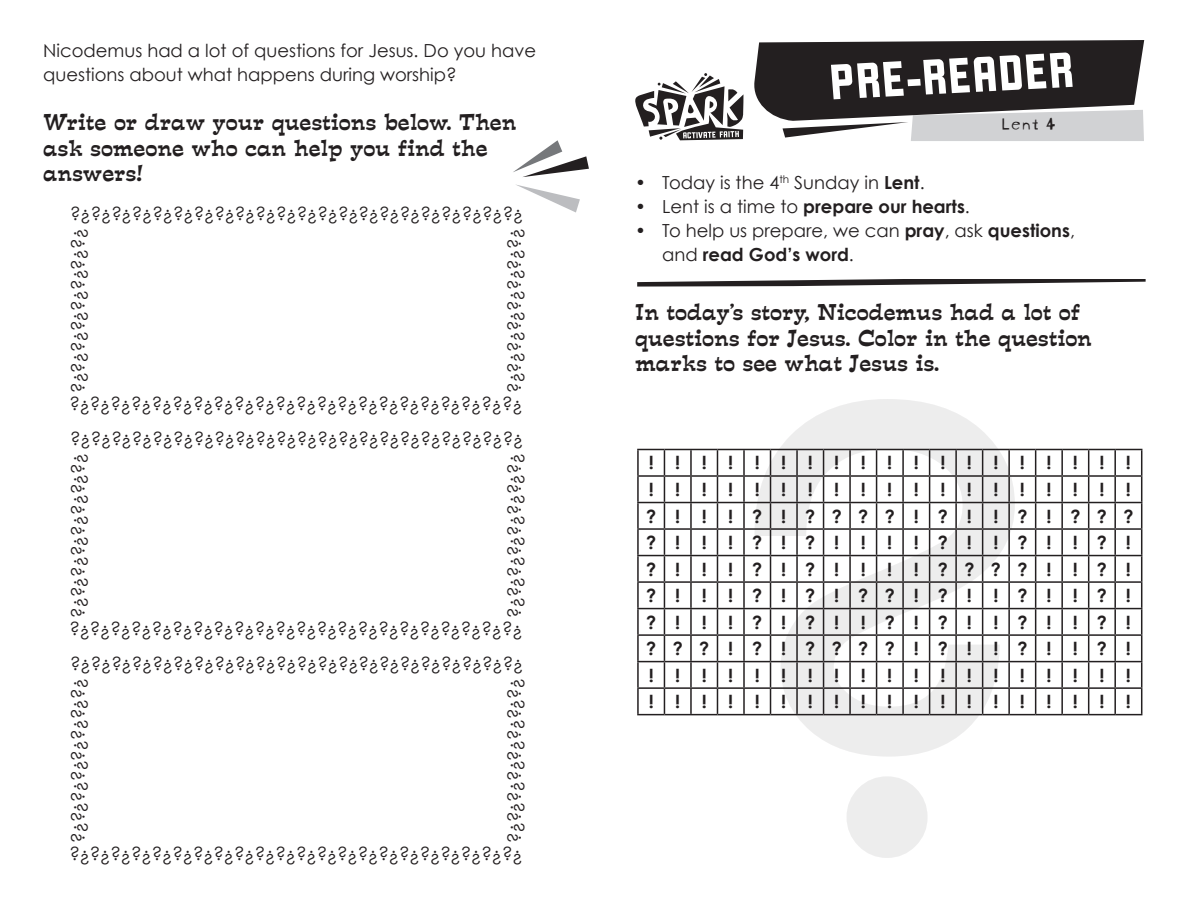
<style>
.page{position:relative;width:1188px;height:918px;background:#fff}
.page>*{position:absolute;margin:0;border:0;box-sizing:border-box;transform-origin:0 0}
.t1{font:54px "Liquorstore";color:#fff}
.t2{font:21px/25.5px "Estro Font";color:#231f20}
.t3{font:18px/24px "Century Gothic";color:#231f20}
.t4{font:700 18px/26.5px "Century Gothic";color:#231f20}
.t5{font:18px "Blockhead Uplugged";color:#231f20}
.s1{font-weight:700}
.s2{font-weight:400}
</style>
<div class="page">
<svg style="left:754px;top:40px;width:390px;height:101px;background:#5b5859"></svg>
<svg style="left:635px;top:73px;width:108px;height:67px"></svg>
<svg style="left:750px;top:399px;width:270px;height:459px"></svg>
<svg style="left:513px;top:140px;width:76px;height:37px"></svg>
<svg style="left:516px;top:184px;width:64px;height:29px"></svg>
<svg style="left:637px;top:279px;width:509px;height:8px"></svg>
<svg style="left:637px;top:449px;width:505px;height:266px"></svg>
<p class="t3" style="left:43px;top:38px;width:494px">Nicodemus had a lot of questions for Jesus. Do you have questions about what happens during worship?</p>
<p class="t2" style="left:43px;top:109px;width:475px">Write or draw your questions below. Then ask someone who can help you find the answers!</p>
<p class="t3" style="left:70px;top:201px;width:445px">? ? ? ? ? ? ? ? ? ? ? ? ? ? ? ? ? ? ? ? ? ?</p>
<p class="t3" style="left:524px;top:229px;width:445px;rotate:-180deg">? ? ? ? ? ? ? ? ? ? ? ? ? ? ? ? ? ? ? ? ? ?</p>
<p class="t3" style="left:66px;top:393px;width:156px;rotate:-90deg">? ? ? ? ? ? ? ?</p>
<p class="t3" style="left:530px;top:228px;width:156px;rotate:90deg">? ? ? ? ? ? ? ?</p>
<p class="t3" style="left:93px;top:228px;width:156px;rotate:90deg">? ? ? ? ? ? ? ?</p>
<p class="t3" style="left:502px;top:393px;width:156px;rotate:-90deg">? ? ? ? ? ? ? ?</p>
<p class="t3" style="left:70px;top:426px;width:445px">? ? ? ? ? ? ? ? ? ? ? ? ? ? ? ? ? ? ? ? ? ?</p>
<p class="t3" style="left:69px;top:392px;width:445px">? ? ? ? ? ? ? ? ? ? ? ? ? ? ? ? ? ? ? ? ? ?</p>
<p class="t3" style="left:523px;top:419px;width:445px;rotate:-180deg">? ? ? ? ? ? ? ? ? ? ? ? ? ? ? ? ? ? ? ? ? ?</p>
<p class="t3" style="left:524px;top:454px;width:445px;rotate:-180deg">? ? ? ? ? ? ? ? ? ? ? ? ? ? ? ? ? ? ? ? ? ?</p>
<p class="t3" style="left:66px;top:618px;width:156px;rotate:-90deg">? ? ? ? ? ? ? ?</p>
<p class="t3" style="left:530px;top:453px;width:156px;rotate:90deg">? ? ? ? ? ? ? ?</p>
<p class="t3" style="left:93px;top:453px;width:156px;rotate:90deg">? ? ? ? ? ? ? ?</p>
<p class="t3" style="left:502px;top:618px;width:156px;rotate:-90deg">? ? ? ? ? ? ? ?</p>
<p class="t3" style="left:70px;top:651px;width:445px">? ? ? ? ? ? ? ? ? ? ? ? ? ? ? ? ? ? ? ? ? ?</p>
<p class="t3" style="left:69px;top:617px;width:445px">? ? ? ? ? ? ? ? ? ? ? ? ? ? ? ? ? ? ? ? ? ?</p>
<p class="t3" style="left:523px;top:644px;width:445px;rotate:-180deg">? ? ? ? ? ? ? ? ? ? ? ? ? ? ? ? ? ? ? ? ? ?</p>
<p class="t3" style="left:524px;top:679px;width:445px;rotate:-180deg">? ? ? ? ? ? ? ? ? ? ? ? ? ? ? ? ? ? ? ? ? ?</p>
<p class="t3" style="left:66px;top:843px;width:156px;rotate:-90deg">? ? ? ? ? ? ? ?</p>
<p class="t3" style="left:530px;top:678px;width:156px;rotate:90deg">? ? ? ? ? ? ? ?</p>
<p class="t3" style="left:93px;top:678px;width:156px;rotate:90deg">? ? ? ? ? ? ? ?</p>
<p class="t3" style="left:502px;top:843px;width:156px;rotate:-90deg">? ? ? ? ? ? ? ?</p>
<p class="t3" style="left:69px;top:841px;width:445px">? ? ? ? ? ? ? ? ? ? ? ? ? ? ? ? ? ? ? ? ? ?</p>
<p class="t3" style="left:523px;top:869px;width:445px;rotate:-180deg">? ? ? ? ? ? ? ? ? ? ? ? ? ? ? ? ? ? ? ? ? ?</p>
<h1 class="t1" style="left:828px;top:54px;width:247px;rotate:-3deg">PRE-READER</h1>
<p class="t5" style="left:1000px;top:109px;width:57px">Lent 4</p>
<p class="t3" style="left:635px;top:170px;width:291px">• Today is the 4<sup>th</sup> Sunday in <span class="s1">Lent</span>.</p>
<p class="t4" style="left:635px;top:193px;width:336px"><span class="s2">• Lent is a time to</span> prepare our hearts<span class="s2">.</span></p>
<p class="t3" style="left:662px;top:218px;width:414px;text-indent:-27px">• To help us prepare, we can <span class="s1">pray</span>, ask <span class="s1">questions</span>, and <span class="s1">read God’s word</span>.</p>
<p class="t2" style="left:635px;top:299px;width:458px">In today’s story, Nicodemus had a lot of questions for Jesus. Color in the question marks to see what Jesus is.</p>
<p class="t4" style="left:646px;top:449px;width:489px">!!!!!!!!!!!!!!!!!!! !!!!!!!!!!!!!!!!!!! ?! ! !?!????!?! !?!??? ?! ! !?!?! ! ! !?! !?! !?! ?! ! !?!?! ! ! !????! !?! ?! ! !?!?!??!?! !?! !?! ?! ! !?!?! !?!?! !?! !?! ???!?!????!?! !?! !?! !!!!!!!!!!!!!!!!!!! !!!!!!!!!!!!!!!!!!!</p>
</div>
